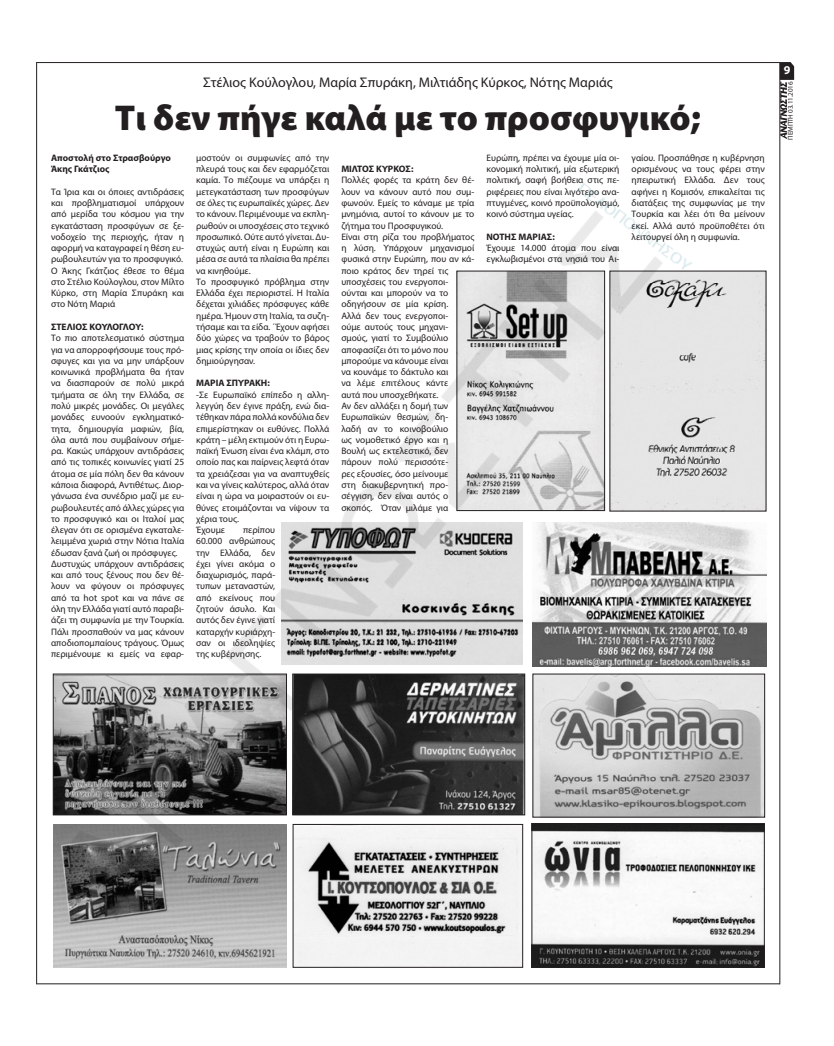
<style>
.page{position:relative;width:834px;height:1046px;background:#fff}
.page>*{position:absolute;margin:0;border:0;box-sizing:border-box;transform-origin:0 0}
.t1{font:900 36px "Myriad Pro";color:#231f20}
.t2{font:14px "Myriad Pro";color:#231f20}
.t3{font:700 12px "Myriad Pro";color:#fff}
.t4{font:9.4px/11.3px "Myriad Pro";color:#231f20}
.t5{font:700 9.4px/11.3px "Myriad Pro";color:#231f20}
.t6{font:7px "Myriad Pro";letter-spacing:-.01em;color:#231f20}
</style>
<div class="page">
<svg style="left:785px;top:62px;width:9px;height:77px"></svg>
<img style="left:36px;top:62px;width:749px;height:923px">
<h2 class="t2" style="left:203px;top:73px;width:411px">Στέλιος Κούλογλου, Μαρία Σπυράκη, Μιλτιάδης Κύρκος, Νότης Μαριάς</h2>
<h1 class="t1" style="left:115px;top:94px;width:587px">Τι δεν πήγε καλά με το προσφυγικό;</h1>
<p class="t5" style="left:51px;top:152px;width:121px">Αποστολή στο Στρασβούργο<br>Άκης Γκάτζιος</p>
<p class="t4" style="left:51px;top:186px;width:135px;text-align:justify">Τα Ίρια και οι όποιες αντιδράσεις και προβληματισμοί υπάρχουν από μερίδα του κόσμου για την εγκατάσταση προσφύγων σε ξε&shy;νοδοχείο της περιοχής, ήταν η αφορμή να καταγραφεί η θέση ευ&shy;ρωβουλευτών για το προσφυγικό.<br>Ο Άκης Γκάτζιος έθεσε το θέμα στο Στέλιο Κούλογλου, στον Μίλτο Κύρκο, στη Μαρία Σπυράκη και στο Νότη Μαριά</p>
<p class="t5" style="left:51px;top:321px;width:94px">ΣΤΕΛΙΟΣ ΚΟΥΛΟΓΛΟΥ:</p>
<p class="t4" style="left:51px;top:332px;width:135px">Το πιο αποτελεσματικό σύστημα για να απορροφήσουμε τους πρό&shy;σφυγες και για να μην υπάρξουν κοινωνικά προβλήματα θα ήταν να διασπαρούν σε πολύ μικρά τμήματα σε όλη την Ελλάδα, σε πολύ μικρές μονάδες. Οι μεγάλες μονάδες ευνοούν εγκληματικό&shy;τητα, δημιουργία μαφιών, βία, όλα αυτά που συμβαίνουν σήμε&shy;ρα. Κακώς υπάρχουν αντιδράσεις από τις τοπικές κοινωνίες γιατί 25 άτομα σε μία πόλη δεν θα κάνουν κάποια διαφορά, Αντιθέτως. Διορ&shy;γάνωσα ένα συνέδριο μαζί με ευ&shy;ρωβουλευτές από άλλες χώρες για το προσφυγικό και οι Ιταλοί μας έλεγαν ότι σε ορισμένα εγκαταλε&shy;λειμμένα χωριά στην Νότια Ιταλία έδωσαν ξανά ζωή οι πρόσφυγες.<br>Δυστυχώς υπάρχουν αντιδράσεις και από τους ξένους που δεν θέ&shy;λουν να φύγουν οι πρόσφυγες από τα hot spot και να πάνε σε όλη την Ελλάδα γιατί αυτό παραβι&shy;άζει τη συμφωνία με την Τουρκία.<br>Πάλι προσπαθούν να μας κάνουν αποδιοπομπαίους τράγους. Όμως περιμένουμε κι εμείς να εφαρ-</p>
<p class="t4" style="left:631px;top:152px;width:135px;text-align:justify">γαίου. Προσπάθησε η κυβέρνηση ορισμένους να τους φέρει στην ηπειρωτική Ελλάδα. Δεν τους αφήνει η Κομισόν, επικαλείται τις διατάξεις της συμφωνίας με την Τουρκία και λέει ότι θα μείνουν εκεί. Αλλά αυτό προϋποθέτει ότι λειτουργεί όλη η συμφωνία.</p>
<p class="t4" style="left:196px;top:152px;width:134px">μοστούν οι συμφωνίες από την πλευρά τους και δεν εφαρμόζεται καμία. Το πιέζουμε να υπάρξει η μετεγκατάσταση των προσφύγων σε όλες τις ευρωπαϊκές χώρες. Δεν το κάνουν. Περιμένουμε να εκπλη&shy;ρωθούν οι υποσχέσεις στο τεχνικό προσωπικό. Ούτε αυτό γίνεται. Δυ&shy;στυχώς αυτή είναι η Ευρώπη και μέσα σε αυτά τα πλαίσια θα πρέπει να κινηθούμε.<br>Το προσφυγικό πρόβλημα στην<br>Ελλάδα έχει περιοριστεί. Η Ιταλία δέχεται χιλιάδες πρόσφυγες κάθε ημέρα. Ήμουν στη Ιταλία, τα συζη&shy;τήσαμε και τα είδα. ΄Έχουν αφήσει δύο χώρες να τραβούν το βάρος μιας κρίσης την οποία οι ίδιες δεν δημιούργησαν.</p>
<p class="t5" style="left:196px;top:377px;width:75px">ΜΑΡΙΑ ΣΠΥΡΑΚΗ:</p>
<p class="t4" style="left:196px;top:389px;width:134px">-Σε Ευρωπαϊκό επίπεδο η αλλη&shy;λεγγύη δεν έγινε πράξη, ενώ δια&shy;τέθηκαν πάρα πολλά κονδύλια δεν επιμερίστηκαν οι ευθύνες. Πολλά κράτη – μέλη εκτιμούν ότι η Ευρω&shy;παϊκή Ένωση είναι ένα κλάμπ, στο οποίο πας και παίρνεις λεφτά όταν τα χρειάζεσαι για να αναπτυχθείς και να γίνεις καλύτερος, αλλά όταν είναι η ώρα να μοιραστούν οι ευ&shy;θύνες ετοιμάζονται να νίψουν τα χέρια τους.<br>Έχουμε</p>
<p class="t4" style="left:486px;top:152px;width:134px;text-align:justify">Ευρώπη, πρέπει να έχουμε μία οι&shy;κονομική πολιτική, μία εξωτερική πολιτική, σαφή βοήθεια στις πε&shy;ριφέρειες που είναι λιγότερο ανα&shy;πτυγμένες, κοινό προϋπολογισμό, κοινό σύστημα υγείας.</p>
<p class="t5" style="left:486px;top:231px;width:70px">ΝΟΤΗΣ ΜΑΡΙΑΣ:</p>
<p class="t4" style="left:486px;top:242px;width:134px">Έχουμε 14.000 άτομα που είναι εγκλωβισμένοι στα νησιά του Αι-</p>
<p class="t5" style="left:341px;top:163px;width:74px">ΜΙΛΤΟΣ ΚΥΡΚΟΣ:</p>
<p class="t4" style="left:341px;top:174px;width:134px">Πολλές φορές τα κράτη δεν θέ&shy;λουν να κάνουν αυτό που συμ&shy;φωνούν. Εμείς το κάναμε με τρία μνημόνια, αυτοί το κάνουν με το ζήτημα του Προσφυγικού.<br>Είναι στη ρίζα του προβλήματος η λύση. Υπάρχουν μηχανισμοί φυσικά στην Ευρώπη, που αν κά&shy;ποιο κράτος δεν τηρεί τις υποσχέσεις του ενεργοποι&shy;ούνται και μπορούν να το οδηγήσουν σε μία κρίση.<br>Αλλά δεν τους ενεργοποι-<br>ούμε αυτούς τους μηχανι&shy;σμούς, γιατί το Συμβούλιο αποφασίζει ότι το μόνο που μπορούμε να κάνουμε είναι<br>να κουνάμε το δάκτυλο και<br>να λέμε επιτέλους κάντε<br>αυτά που υποσχεθήκατε.<br>Αν δεν αλλάξει η δομή των<br>Ευρωπαϊκών θεσμών, δη-<br>λαδή αν το κοινοβούλιο<br>ως νομοθετικό έργο και η<br>Βουλή ως εκτελεστικό, δεν πάρουν πολύ περισσότε-<br>ρες εξουσίες, όσο μείνουμε<br>στη διακυβερνητική προ&shy;σέγγιση, δεν είναι αυτός ο σκοπός. Όταν μιλάμε για</p>
<p class="t4" style="left:196px;top:524px;width:80px;text-align:justify;text-indent:47px">περίπου 60.000 ανθρώπους την Ελλάδα, δεν έχει γίνει ακόμα ο διαχωρισμός, παρά&shy;τυπων μεταναστών, από εκείνους που ζητούν άσυλο. Και αυτός δεν έγινε γιατί καταρχήν κυριάρχη&shy;σαν οι ιδεοληψίες της κυβέρνησης.</p>
<p class="t3" style="left:783px;top:62px;width:8px">9</p>
<p class="t6" style="left:786px;top:140px;width:59px;rotate:-90deg">ΠΕΜΠΤΗ 03.11.2016</p>
</div>
